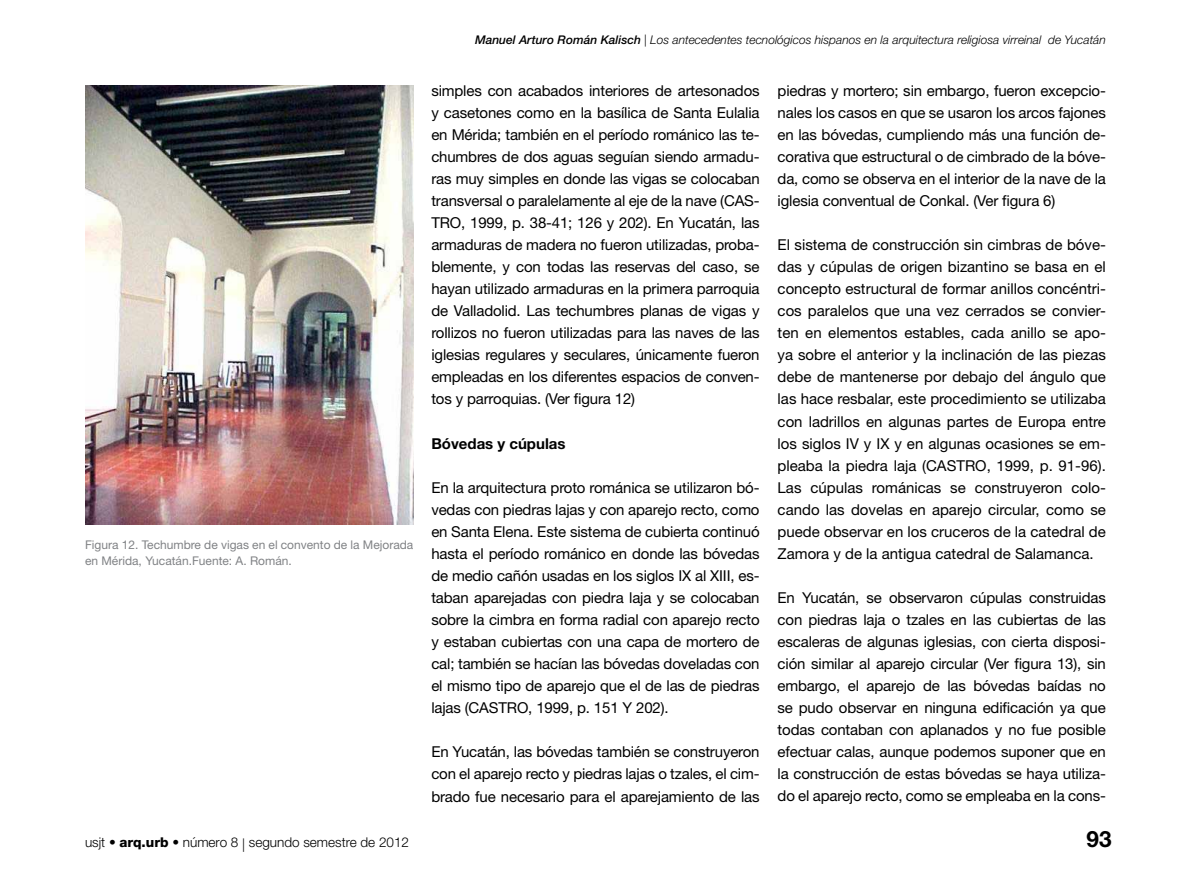
<style>
.page{position:relative;width:1191px;height:893px;background:#fff}
.page>*{position:absolute;margin:0;border:0;box-sizing:border-box;transform-origin:0 0}
.t1{font:700 22.5px "Helvetica Neue LT Std";color:#000}
.t2{font:15px/22px "Helvetica Neue LT Std";letter-spacing:-.01em;color:#000;text-align:justify}
.t3{font:700 15px "Helvetica Neue LT Std";color:#000}
.t4{font:300 13.5px "Helvetica Neue LT Std";color:#000}
.t5{font:italic 300 12px "Helvetica Neue LT Std";color:#000}
.t6{font:12px/16.5px "Helvetica Neue LT Std";color:#808285}
.s1{font-weight:800}
.s2{font-weight:500}
</style>
<div class="page">
<img style="left:86px;top:85px;width:327px;height:440px">
<p class="t6" style="left:85px;top:536px;width:330px">Figura 12. Techumbre de vigas en el convento de la Mejorada en Mérida, Yucatán.Fuente: A. Román.</p>
<p class="t4" style="left:85px;top:834px;width:325px">usjt • <span class="s1">arq.urb</span> • número 8 | segundo semestre de 2012</p>
<p class="t5" style="left:475px;top:33px;width:632px"><span class="s2">Manuel Arturo Román Kalisch</span> | Los antecedentes tecnológicos hispanos en la arquitectura religiosa virreinal de Yucatán</p>
<p class="t2" style="left:431px;top:79px;width:330px">simples con acabados interiores de artesonados y casetones como en la basílica de Santa Eulalia en Mérida; también en el período románico las te&shy;chumbres de dos aguas seguían siendo armadu&shy;ras muy simples en donde las vigas se colocaban transversal o paralelamente al eje de la nave (CAS-TRO, 1999, p. 38-41; 126 y 202). En Yucatán, las armaduras de madera no fueron utilizadas, proba&shy;blemente, y con todas las reservas del caso, se hayan utilizado armaduras en la primera parroquia de Valladolid. Las techumbres planas de vigas y rollizos no fueron utilizadas para las naves de las iglesias regulares y seculares, únicamente fueron empleadas en los diferentes espacios de conven&shy;tos y parroquias. (Ver figura 12)</p>
<p class="t3" style="left:431px;top:434px;width:136px">Bóvedas y cúpulas</p>
<p class="t2" style="left:431px;top:476px;width:330px">En la arquitectura proto románica se utilizaron bó&shy;vedas con piedras lajas y con aparejo recto, como en Santa Elena. Este sistema de cubierta continuó hasta el período románico en donde las bóvedas de medio cañón usadas en los siglos IX al XIII, es&shy;taban aparejadas con piedra laja y se colocaban sobre la cimbra en forma radial con aparejo recto y estaban cubiertas con una capa de mortero de cal; también se hacían las bóvedas doveladas con el mismo tipo de aparejo que el de las de piedras lajas (CASTRO, 1999, p. 151 Y 202).</p>
<p class="t2" style="left:431px;top:741px;width:330px">En Yucatán, las bóvedas también se construyeron con el aparejo recto y piedras lajas o tzales, el cim&shy;brado fue necesario para el aparejamiento de las</p>
<p class="t2" style="left:777px;top:79px;width:330px">piedras y mortero; sin embargo, fueron excepcio&shy;nales los casos en que se usaron los arcos fajones en las bóvedas, cumpliendo más una función de&shy;corativa que estructural o de cimbrado de la bóve&shy;da, como se observa en el interior de la nave de la iglesia conventual de Conkal. (Ver figura 6)</p>
<p class="t2" style="left:777px;top:234px;width:330px">El sistema de construcción sin cimbras de bóve&shy;das y cúpulas de origen bizantino se basa en el concepto estructural de formar anillos concéntri&shy;cos paralelos que una vez cerrados se convier&shy;ten en elementos estables, cada anillo se apo&shy;ya sobre el anterior y la inclinación de las piezas debe de mantenerse por debajo del ángulo que las hace resbalar, este procedimiento se utilizaba con ladrillos en algunas partes de Europa entre los siglos IV y IX y en algunas ocasiones se em&shy;pleaba la piedra laja (CASTRO, 1999, p. 91-96).<br>Las cúpulas románicas se construyeron colo&shy;cando las dovelas en aparejo circular, como se puede observar en los cruceros de la catedral de Zamora y de la antigua catedral de Salamanca.</p>
<p class="t2" style="left:777px;top:586px;width:330px">En Yucatán, se observaron cúpulas construidas con piedras laja o tzales en las cubiertas de las escaleras de algunas iglesias, con cierta disposi&shy;ción similar al aparejo circular (Ver figura 13), sin embargo, el aparejo de las bóvedas baídas no se pudo observar en ninguna edificación ya que todas contaban con aplanados y no fue posible efectuar calas, aunque podemos suponer que en la construcción de estas bóvedas se haya utiliza&shy;do el aparejo recto, como se empleaba en la cons-</p>
<h1 class="t1" style="left:1086px;top:825px;width:27px">93</h1>
</div>
